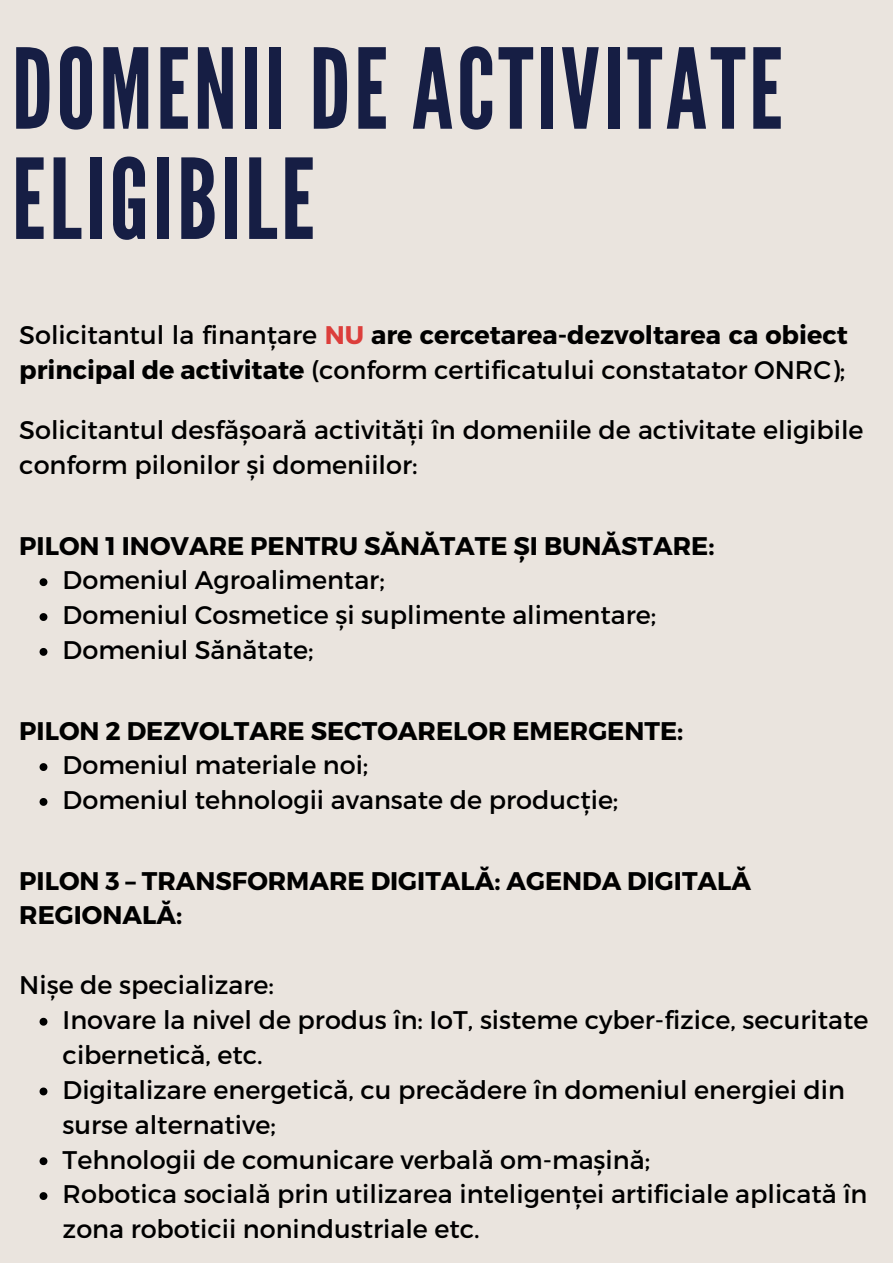
<style>
.page{position:relative;width:893px;height:1264px;background:#fff}
.page>*{position:absolute;margin:0;border:0;box-sizing:border-box;transform-origin:0 0}
.t1{font:110.85px/110.1px "League Gothic";letter-spacing:.03em;color:#161e44}
.t2{font:25.5px/34.8px "Montserrat";color:#000}
.t3{font:700 25.5px/34.8px "Montserrat";color:#000}
.s1{font-weight:700;color:#dc3e3b}
.s2{font-weight:700}
</style>
<div class="page">
<div style="left:0;top:0;width:892px;height:1262px;background:#eae4de"></div>
<svg style="left:40px;top:578px;width:7px;height:8px"></svg>
<svg style="left:40px;top:613px;width:7px;height:8px"></svg>
<svg style="left:40px;top:648px;width:7px;height:8px"></svg>
<svg style="left:40px;top:763px;width:7px;height:8px"></svg>
<svg style="left:40px;top:798px;width:7px;height:7px"></svg>
<svg style="left:40px;top:1017px;width:7px;height:8px"></svg>
<svg style="left:40px;top:1087px;width:7px;height:8px"></svg>
<svg style="left:40px;top:1157px;width:7px;height:8px"></svg>
<svg style="left:40px;top:1192px;width:7px;height:7px"></svg>
<p class="t1" style="left:12px;top:36px;width:772px">DOMENII DE ACTIVITATE<br>ELIGIBILE</p>
<p class="t2" style="left:19px;top:316px;width:829px">Solicitantul la finanțare <span class="s1">NU</span> <span class="s2">are cercetarea-dezvoltarea ca obiect principal de activitate</span> (conform certificatului constatator ONRC);</p>
<p class="t2" style="left:19px;top:411px;width:845px">Solicitantul desfășoară activități în domeniile de activitate eligibile conform pilonilor și domeniilor:</p>
<p class="t3" style="left:19px;top:527px;width:696px">PILON 1 INOVARE PENTRU SĂNĂTATE ȘI BUNĂSTARE:</p>
<p class="t2" style="left:63px;top:561px;width:323px">Domeniul Agroalimentar;</p>
<p class="t2" style="left:63px;top:596px;width:595px">Domeniul Cosmetice și suplimente alimentare;</p>
<p class="t2" style="left:63px;top:631px;width:252px">Domeniul Sănătate;</p>
<p class="t3" style="left:19px;top:711px;width:665px">PILON 2 DEZVOLTARE SECTOARELOR EMERGENTE:</p>
<p class="t2" style="left:63px;top:746px;width:307px">Domeniul materiale noi;</p>
<p class="t2" style="left:63px;top:781px;width:557px">Domeniul tehnologii avansate de producție;</p>
<p class="t3" style="left:19px;top:861px;width:733px">PILON 3 – TRANSFORMARE DIGITALĂ: AGENDA DIGITALĂ<br>REGIONALĂ:</p>
<p class="t2" style="left:19px;top:966px;width:256px">Nișe de specializare:</p>
<p class="t2" style="left:63px;top:1001px;width:807px">Inovare la nivel de produs în: IoT, sisteme cyber-fizice, securitate cibernetică, etc.</p>
<p class="t2" style="left:63px;top:1070px;width:783px">Digitalizare energetică, cu precădere în domeniul energiei din surse alternative;</p>
<p class="t2" style="left:63px;top:1140px;width:589px">Tehnologii de comunicare verbală om-mașină;</p>
<p class="t2" style="left:63px;top:1175px;width:806px">Robotica socială prin utilizarea inteligenței artificiale aplicată în zona roboticii nonindustriale etc.</p>
</div>
